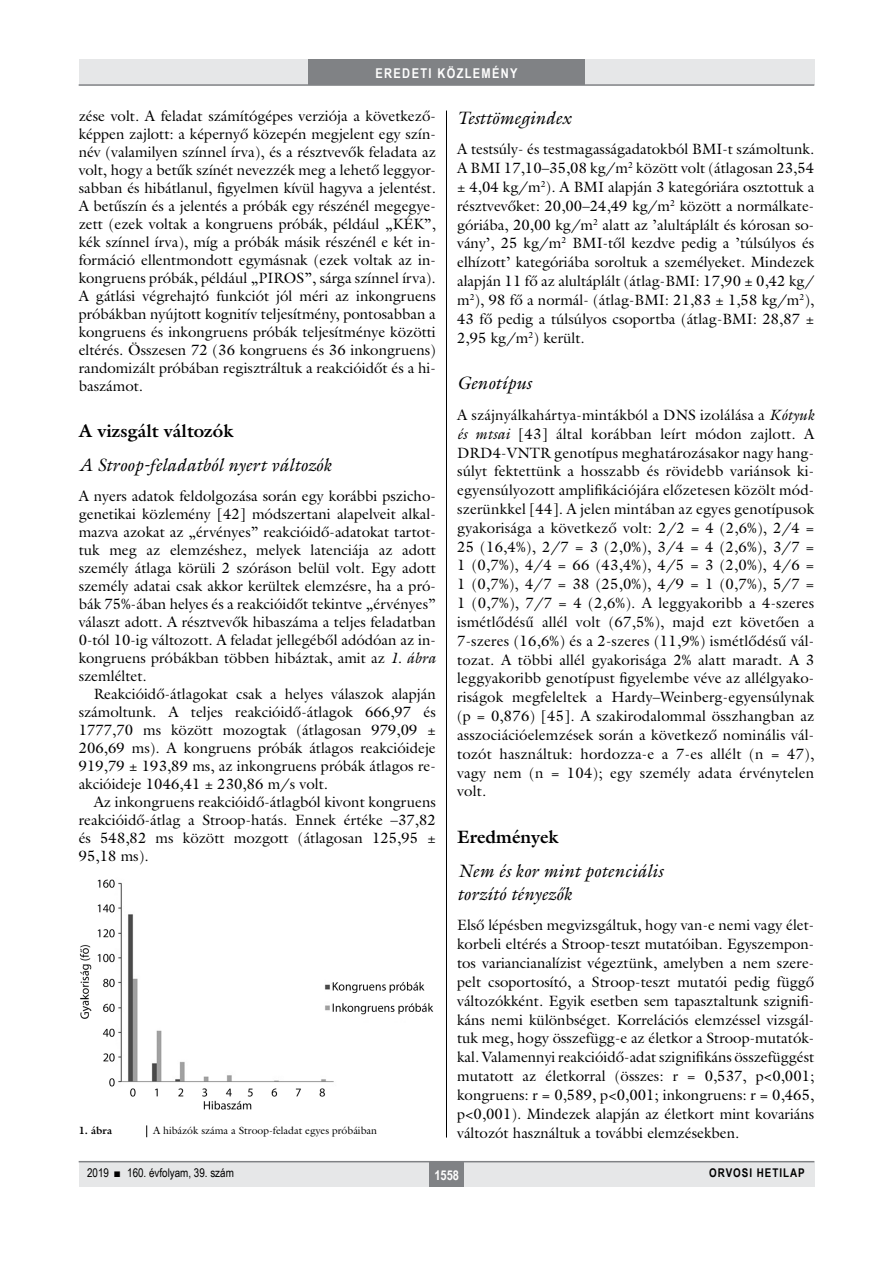
<style>
.page{position:relative;width:893px;height:1263px;background:#fff}
.page>*{position:absolute;margin:0;border:0;box-sizing:border-box;transform-origin:0 0}
.alcimkurziv{font:italic 18px/22.4px "Galliard Reg";color:#000}
.alcimbold{font:700 18px "Galliard Reg";color:#000}
.Body_tompa{font:15px/18.8px "Galliard Reg";color:#000;text-align:justify}
.Body_Text{font:15px/18px "Galliard Reg";color:#000;text-align:justify}
.t1{font:700 13.5px "Arial Narrow";letter-spacing:.1em;color:#fff}
.t2{font:12px "Arial Narrow";color:#000}
.t3{font:700 12px "Arial Narrow";letter-spacing:.08em;color:#000}
.kepalairas2{font:10.5px "Galliard Reg";color:#000}
.kepalairas1{font:700 10.5px "Galliard Reg";color:#000}
.s1{font-style:italic}
</style>
<div class="page">
<div style="left:79px;top:1161px;width:735px;height:25px;background:#e6e7e8"></div>
<hr style="left:79px;top:1161px;width:735px;height:1px;background:#808285">
<div style="left:430px;top:1161px;width:34px;height:25px;background:#808285"></div>
<div style="left:79px;top:60px;width:735px;height:25px;background:#e6e7e8"></div>
<div style="left:308px;top:60px;width:277px;height:25px;background:#808285"></div>
<hr style="left:79px;top:84px;width:735px;height:2px;background:#808285">
<hr style="left:446px;top:111px;width:1px;height:1026px;background:#000">
<img style="left:79px;top:879px;width:355px;height:231px">
<svg style="left:146px;top:1125px;width:1px;height:12px"></svg>
<p class="t1" style="left:375px;top:63px;width:144px">EREDETI KÖZLEMÉNY</p>
<p class="Body_tompa" style="left:79px;top:107px;width:359px;line-height:18px">zése volt. A feladat számítógépes verziója a következő&shy;képpen zajlott: a képernyő közepén megjelent egy szín&shy;név (valamilyen színnel írva), és a résztvevők feladata az volt, hogy a betűk színét nevezzék meg a lehető leggyor&shy;sabban és hibátlanul, figyelmen kívül hagyva a jelentést.<br>A betűszín és a jelentés a próbák egy részénél megegye&shy;zett (ezek voltak a kongruens próbák, például „KÉK”, kék színnel írva), míg a próbák másik részénél e két in&shy;formáció ellentmondott egymásnak (ezek voltak az in&shy;kongruens próbák, például „PIROS”, sárga színnel írva).<br>A gátlási végrehajtó funkciót jól méri az inkongruens próbákban nyújtott kognitív teljesítmény, pontosabban a kongruens és inkongruens próbák teljesítménye közötti eltérés. Összesen 72 (36 kongruens és 36 inkongruens) randomizált próbában regisztráltuk a reakcióidőt és a hi&shy;baszámot.</p>
<p class="alcimbold" style="left:79px;top:419px;width:156px">A vizsgált változók</p>
<p class="alcimkurziv" style="left:79px;top:453px;width:254px">A Stroop-feladatból nyert változók</p>
<p class="Body_tompa" style="left:79px;top:486px;width:359px;line-height:18px">A nyers adatok feldolgozása során egy korábbi pszicho&shy;genetikai közlemény [42] módszertani alapelveit alkal&shy;mazva azokat az „érvényes” reakcióidő-adatokat tartot&shy;tuk meg az elemzéshez, melyek latenciája az adott személy átlaga körüli 2 szóráson belül volt. Egy adott személy adatai csak akkor kerültek elemzésre, ha a pró&shy;bák 75%-ában helyes és a reakcióidőt tekintve „érvényes” választ adott. A résztvevők hibaszáma a teljes feladatban 0-tól 10-ig változott. A feladat jellegéből adódóan az in&shy;kongruens próbákban többen hibáztak, amit az <span class="s1">1. ábra </span>szemléltet.</p>
<p class="Body_Text" style="left:79px;top:684px;width:359px;text-indent:15px">Reakcióidő-átlagokat csak a helyes válaszok alapján számoltunk. A teljes reakcióidő-átlagok 666,97 és 1777,70 ms között mozogtak (átlagosan 979,09 ± 206,69 ms). A kongruens próbák átlagos reakcióideje 919,79 ± 193,89 ms, az inkongruens próbák átlagos re&shy;akcióideje 1046,41 ± 230,86 m/s volt.</p>
<p class="Body_Text" style="left:79px;top:792px;width:359px;text-indent:15px">Az inkongruens reakcióidő-átlagból kivont kongruens reakcióidő-átlag a Stroop-hatás. Ennek értéke –37,82 és 548,82 ms között mozgott (átlagosan 125,95 ± 95,18 ms).</p>
<p class="alcimkurziv" style="left:457px;top:106px;width:115px">Testtömegindex</p>
<p class="Body_tompa" style="left:457px;top:140px;width:359px">A testsúly- és testmagasságadatokból BMI-t számoltunk.<br>A BMI 17,10–35,08 kg/m<sup>2</sup> között volt (átlagosan 23,54 ± 4,04 kg/m<sup>2</sup>). A BMI alapján 3 kategóriára osztottuk a résztvevőket: 20,00–24,49 kg/m<sup>2</sup> között a normálkate&shy;góriába, 20,00 kg/m<sup>2</sup> alatt az ’alultáplált és kórosan so&shy;vány’, 25 kg/m<sup>2</sup> BMI-től kezdve pedig a ’túlsúlyos és elhízott’ kategóriába soroltuk a személyeket. Mindezek alapján 11 fő az alultáplált (átlag-BMI: 17,90 ± 0,42 kg/ m<sup>2</sup>), 98 fő a normál- (átlag-BMI: 21,83 ± 1,58 kg/m<sup>2</sup>), 43 fő pedig a túlsúlyos csoportba (átlag-BMI: 28,87 ± 2,95 kg/m<sup>2</sup>) került.</p>
<p class="alcimkurziv" style="left:457px;top:371px;width:76px">Genotípus</p>
<p class="Body_tompa" style="left:457px;top:405px;width:359px">A szájnyálkahártya-mintákból a DNS izolálása a <span class="s1">Kótyuk és mtsai</span> [43] által korábban leírt módon zajlott. A DRD4-VNTR genotípus meghatározásakor nagy hang&shy;súlyt fektettünk a hosszabb és rövidebb variánsok ki&shy;egyensúlyozott amplifikációjára előzetesen közölt mód&shy;szerünkkel [44]. A jelen mintában az egyes genotípusok gyakorisága a következő volt: 2/2 = 4 (2,6%), 2/4 = 25 (16,4%), 2/7 = 3 (2,0%), 3/4 = 4 (2,6%), 3/7 = 1 (0,7%), 4/4 = 66 (43,4%), 4/5 = 3 (2,0%), 4/6 = 1 (0,7%), 4/7 = 38 (25,0%), 4/9 = 1 (0,7%), 5/7 = 1 (0,7%), 7/7 = 4 (2,6%). A leggyakoribb a 4-szeres ismétlődésű allél volt (67,5%), majd ezt követően a 7-szeres (16,6%) és a 2-szeres (11,9%) ismétlődésű vál&shy;tozat. A többi allél gyakorisága 2% alatt maradt. A 3 leggyakoribb genotípust figyelembe véve az allélgyako&shy;riságok megfeleltek a Hardy–Weinberg-egyensúlynak (p = 0,876) [45]. A szakirodalommal összhangban az asszociációelemzések során a következő nominális vál&shy;tozót használtuk: hordozza-e a 7-es allélt (n = 47), vagy nem (n = 104); egy személy adata érvénytelen volt.</p>
<p class="alcimbold" style="left:457px;top:825px;width:103px">Eredmények</p>
<p class="alcimkurziv" style="left:457px;top:860px;width:207px">Nem és kor mint potenciális torzító tényezők</p>
<p class="Body_tompa" style="left:457px;top:916px;width:359px">Első lépésben megvizsgáltuk, hogy van-e nemi vagy élet&shy;korbeli eltérés a Stroop-teszt mutatóiban. Egyszempon&shy;tos variancianalízist végeztünk, amelyben a nem szere&shy;pelt csoportosító, a Stroop-teszt mutatói pedig függő változókként. Egyik esetben sem tapasztaltunk szignifi&shy;káns nemi különbséget. Korrelációs elemzéssel vizsgál&shy;tuk meg, hogy összefügg-e az életkor a Stroop-mutatók&shy;kal. Valamennyi reakcióidő-adat szignifikáns összefüggést mutatott az életkorral (összes: r = 0,537, p&lt;0,001; kongruens: r = 0,589, p&lt;0,001; inkongruens: r = 0,465, p&lt;0,001). Mindezek alapján az életkort mint kovariáns változót használtuk a további elemzésekben.</p>
<p class="kepalairas1" style="left:79px;top:1123px;width:35px">1. ábra</p>
<p class="kepalairas2" style="left:153px;top:1124px;width:225px">A hibázók száma a Stroop-feladat egyes próbáiban</p>
<p class="t2" style="left:87px;top:1164px;width:148px">2019 ■ 160. évfolyam, 39. szám</p>
<p class="t1" style="left:434px;top:1165px;width:26px">1558</p>
<p class="t3" style="left:709px;top:1164px;width:97px">ORVOSI HETILAP</p>
</div>
